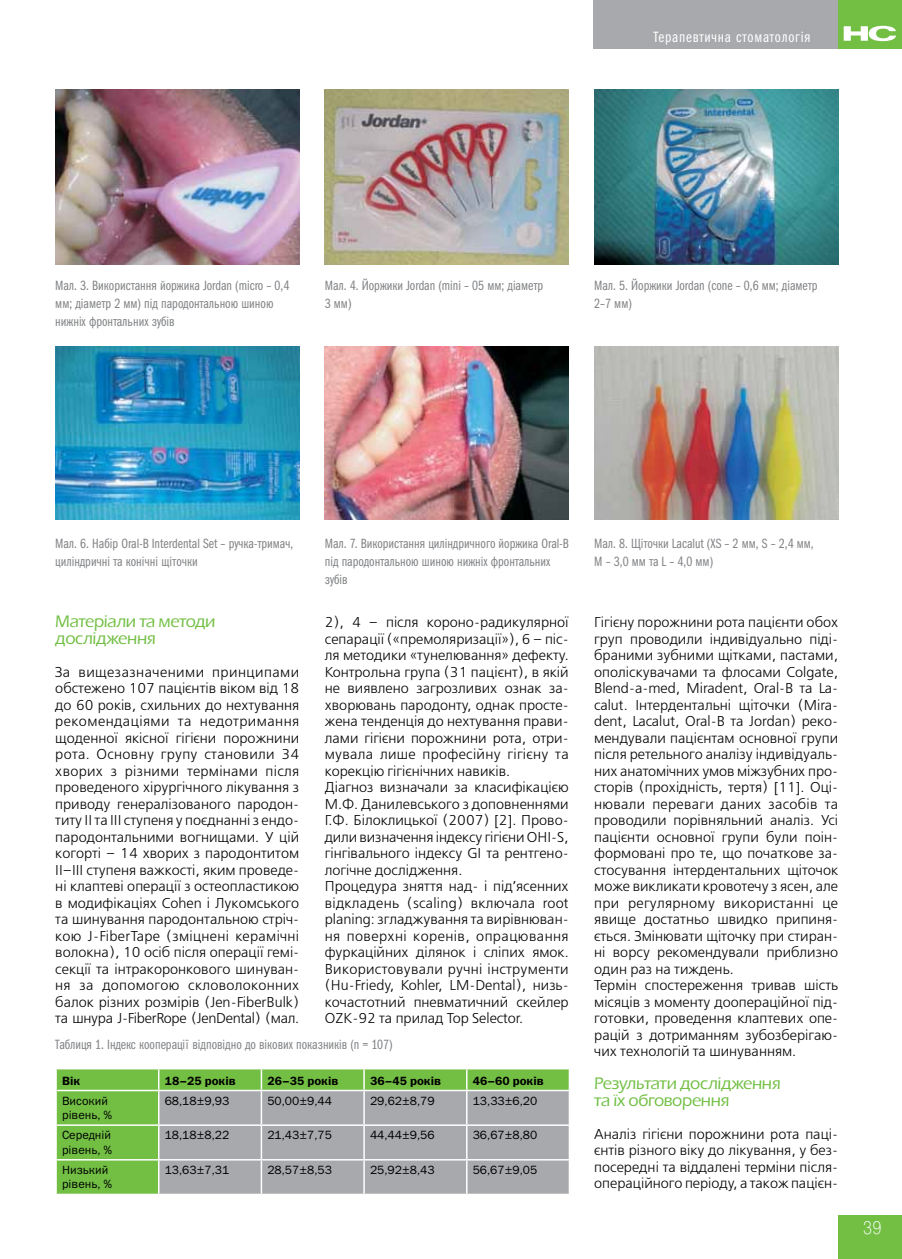
<style>
.page{position:relative;width:902px;height:1259px;background:#fff}
.page>*{position:absolute;margin:0;border:0;box-sizing:border-box;transform-origin:0 0}
.t1{font:200 18px "Pragmatica";color:#fff;scale:.9 1}
.t2{font:700 16.5px/16.5px "Eras Light ITC";letter-spacing:-.02em;color:#72bf44}
.t3{font:15px "Franklin Gothic Book Cmp ITC";letter-spacing:.05em;color:#fff}
.t4{font:300 14.25px/16.5px "Free Set";color:#000;text-align:justify}
.t5{font:13.5px/18px "Franklin Gothic Book Cmp ITC";color:#808285}
.t6{font:12px/14.4px "Franklin Gothic Book ITC";color:#000}
.t7{font:12px "Franklin Gothic Demi C";color:#000}
</style>
<div class="page">
<div style="left:838px;top:1215px;width:63px;height:44px;background:#72bf44"></div>
<div style="left:593px;top:0;width:288px;height:48px;background:#a7a9ac"></div>
<div style="left:838px;top:0;width:63px;height:48px;background:#72bf44"></div>
<svg style="left:843px;top:25px;width:53px;height:16px"></svg>
<div style="left:57px;top:1069px;width:101px;height:124px;background:#72bf44"></div>
<svg style="left:158px;top:1069px;width:410px;height:124px;background:#9fad9c"></svg>
<hr style="left:55px;top:1089px;width:104px;height:2px;background:#fff">
<hr style="left:159px;top:1089px;width:102px;height:2px;background:#fff">
<hr style="left:158px;top:1091px;width:1px;height:33px;background:#fff">
<hr style="left:261px;top:1089px;width:103px;height:2px;background:#fff">
<hr style="left:261px;top:1091px;width:1px;height:33px;background:#fff">
<hr style="left:364px;top:1089px;width:102px;height:2px;background:#fff">
<hr style="left:363px;top:1091px;width:2px;height:33px;background:#fff">
<hr style="left:466px;top:1089px;width:104px;height:2px;background:#fff">
<hr style="left:466px;top:1091px;width:1px;height:33px;background:#fff">
<hr style="left:55px;top:1124px;width:104px;height:2px;background:#fff">
<hr style="left:159px;top:1124px;width:102px;height:2px;background:#fff">
<hr style="left:158px;top:1126px;width:1px;height:33px;background:#fff">
<hr style="left:261px;top:1124px;width:103px;height:2px;background:#fff">
<hr style="left:261px;top:1126px;width:1px;height:33px;background:#fff">
<hr style="left:364px;top:1124px;width:102px;height:2px;background:#fff">
<hr style="left:363px;top:1126px;width:2px;height:33px;background:#fff">
<hr style="left:466px;top:1124px;width:104px;height:2px;background:#fff">
<hr style="left:466px;top:1126px;width:1px;height:33px;background:#fff">
<hr style="left:55px;top:1159px;width:104px;height:1px;background:#fff">
<hr style="left:159px;top:1159px;width:102px;height:1px;background:#fff">
<hr style="left:158px;top:1160px;width:1px;height:33px;background:#fff">
<hr style="left:261px;top:1159px;width:103px;height:1px;background:#fff">
<hr style="left:261px;top:1160px;width:1px;height:33px;background:#fff">
<hr style="left:364px;top:1159px;width:102px;height:1px;background:#fff">
<hr style="left:363px;top:1160px;width:2px;height:33px;background:#fff">
<hr style="left:466px;top:1159px;width:104px;height:1px;background:#fff">
<hr style="left:466px;top:1160px;width:1px;height:33px;background:#fff">
<img style="left:55px;top:89px;width:244px;height:175px">
<img style="left:325px;top:90px;width:243px;height:174px">
<img style="left:594px;top:89px;width:244px;height:175px">
<img style="left:55px;top:347px;width:244px;height:172px">
<img style="left:325px;top:347px;width:243px;height:172px">
<img style="left:594px;top:347px;width:244px;height:172px">
<p class="t3" style="left:653px;top:29px;width:159px">Терапевтична стоматологія</p>
<p class="t5" style="left:55px;top:276px;width:235px">Мал. 3. Використання йоржика Jordan (micro – 0,4 мм; діаметр 2 мм) під пародонтальною шиною нижніх фронтальних зубів</p>
<p class="t5" style="left:325px;top:276px;width:220px">Мал. 4. Йоржики Jordan (mini – 05 мм; діаметр<br>3 мм)</p>
<p class="t5" style="left:594px;top:276px;width:225px">Мал. 5. Йоржики Jordan (cone – 0,6 мм; діаметр<br>2–7 мм)</p>
<p class="t5" style="left:55px;top:534px;width:239px">Мал. 6. Набір Oral-B Interdental Set – ручка-тримач, циліндричні та конічні щіточки</p>
<p class="t5" style="left:325px;top:534px;width:245px">Мал. 7. Використання циліндричного йоржика Oral-B під пародонтальною шиною нижніх фронтальних зубів</p>
<p class="t5" style="left:594px;top:534px;width:221px">Мал. 8. Щіточки Lacalut (ХS – 2 мм, S – 2,4 мм,<br>M – 3,0 мм та L – 4,0 мм)</p>
<p class="t2" style="left:55px;top:613px;width:162px">Матеріали та методи дослідження</p>
<p class="t4" style="left:55px;top:664px;width:245px">За вищезазначеними принципами обстежено 107 пацієнтів віком від 18 до 60 років, схильних до нехтування рекомендаціями та недотримання щоденної якісної гігієни порожнини рота. Основну групу становили 34 хворих з різними термінами після проведеного хірургічного лікування з приводу генералізованого пародон&shy;титу II та III ступеня у поєднанні з ендо&shy;пародонтальними вогнищами. У цій когорті – 14 хворих з пародонтитом II–III ступеня важкості, яким проведе&shy;ні клаптеві операції з остеопластикою в модифікаціях Cohen і Лукомського та шинування пародонтальною стріч&shy;кою J-FiberTape (зміцнені керамічні волокна), 10 осіб після операції гемі&shy;секції та інтракоронкового шинуван&shy;ня за допомогою скловолоконних балок різних розмірів (Jen-FiberBulk) та шнура J-FiberRope (JenDental) (мал.</p>
<p class="t4" style="left:325px;top:614px;width:245px;text-align:left">2), 4 – після короно-радикулярної сепарації («премоляризації»), 6 – піс&shy;ля методики «тунелювання» дефекту.<br>Контрольна група (31 пацієнт), в якій не виявлено загрозливих ознак за&shy;хворювань пародонту, однак просте&shy;жена тенденція до нехтування прави&shy;лами гігієни порожнини рота, отри&shy;мувала лише професійну гігієну та корекцію гігієнічних навиків.<br>Діагноз визначали за класифікацією М.Ф. Данилевського з доповненнями Г.Ф. Білоклицької (2007) [2]. Прово&shy;дили визначення індексу гігієни OHI-S, гінгівального індексу GI та рентгено&shy;логічне дослідження.<br>Процедура зняття над- і під’ясенних відкладень (scaling) включала root planing: згладжування та вирівнюван&shy;ня поверхні коренів, опрацювання фуркаційних ділянок і сліпих ямок.<br>Використовували ручні інструменти (Нu-Frіedy, Kohler, LM-Dental), низь&shy;кочастотний пневматичний скейлер OZK-92 та прилад Top Selector.</p>
<p class="t4" style="left:594px;top:614px;width:245px;text-align:left">Гігієну порожнини рота пацієнти обох груп проводили індивідуально піді&shy;браними зубними щітками, пастами, ополіскувачами та флосами Colgate, Blend-a-med, Miradent, Оral-B та La&shy;calut. Інтердентальні щіточки (Mira&shy;dent, Lacalut, Oral-B та Jordan) реко&shy;мендували пацієнтам основної групи після ретельного аналізу індивідуаль&shy;них анатомічних умов міжзубних про&shy;сторів (прохідність, тертя) [11]. Оці&shy;нювали переваги даних засобів та проводили порівняльний аналіз. Усі пацієнти основної групи були поін&shy;формовані про те, що початкове за&shy;стосування інтердентальних щіточок може викликати кровотечу з ясен, але при регулярному використанні це явище достатньо швидко припиня&shy;ється. Змінювати щіточку при стиран&shy;ні ворсу рекомендували приблизно один раз на тиждень.<br>Термін спостереження тривав шість місяців з моменту доопераційної під&shy;готовки, проведення клаптевих опе&shy;рацій з дотриманням зубозберігаю&shy;чих технологій та шинуванням.</p>
<p class="t2" style="left:594px;top:1075px;width:188px">Результати дослідження та їх обговорення</p>
<p class="t4" style="left:594px;top:1126px;width:245px">Аналіз гігієни порожнини рота паці&shy;єнтів різного віку до лікування, у без&shy;посередні та віддалені терміни після&shy;операційного періоду, а також пацієн-</p>
<p class="t5" style="left:55px;top:1035px;width:339px">Таблиця 1. Індекс кооперації відповідно до вікових показників (n = 107)</p>
<p class="t7" style="left:62px;top:1073px;width:20px">Вік</p>
<p class="t7" style="left:165px;top:1073px;width:73px">18–25 років</p>
<p class="t7" style="left:267px;top:1073px;width:73px">26–35 років</p>
<p class="t7" style="left:370px;top:1073px;width:73px">36–45 років</p>
<p class="t7" style="left:472px;top:1073px;width:73px">46–60 років</p>
<p class="t6" style="left:62px;top:1093px;width:52px">Високий рівень, %</p>
<p class="t6" style="left:165px;top:1093px;width:66px">68,18±9,93</p>
<p class="t6" style="left:267px;top:1093px;width:66px">50,00±9,44</p>
<p class="t6" style="left:370px;top:1093px;width:66px">29,62±8,79</p>
<p class="t6" style="left:472px;top:1093px;width:66px">13,33±6,20</p>
<p class="t6" style="left:62px;top:1127px;width:52px">Середній рівень, %</p>
<p class="t6" style="left:165px;top:1127px;width:66px">18,18±8,22</p>
<p class="t6" style="left:267px;top:1127px;width:66px">21,43±7,75</p>
<p class="t6" style="left:370px;top:1127px;width:66px">44,44±9,56</p>
<p class="t6" style="left:472px;top:1127px;width:66px">36,67±8,80</p>
<p class="t6" style="left:62px;top:1162px;width:52px">Низький рівень, %</p>
<p class="t6" style="left:165px;top:1162px;width:66px">13,63±7,31</p>
<p class="t6" style="left:267px;top:1162px;width:66px">28,57±8,53</p>
<p class="t6" style="left:370px;top:1162px;width:66px">25,92±8,43</p>
<p class="t6" style="left:472px;top:1162px;width:66px">56,67±9,05</p>
<p class="t1" style="left:863px;top:1216px;width:22px">39</p>
</div>
